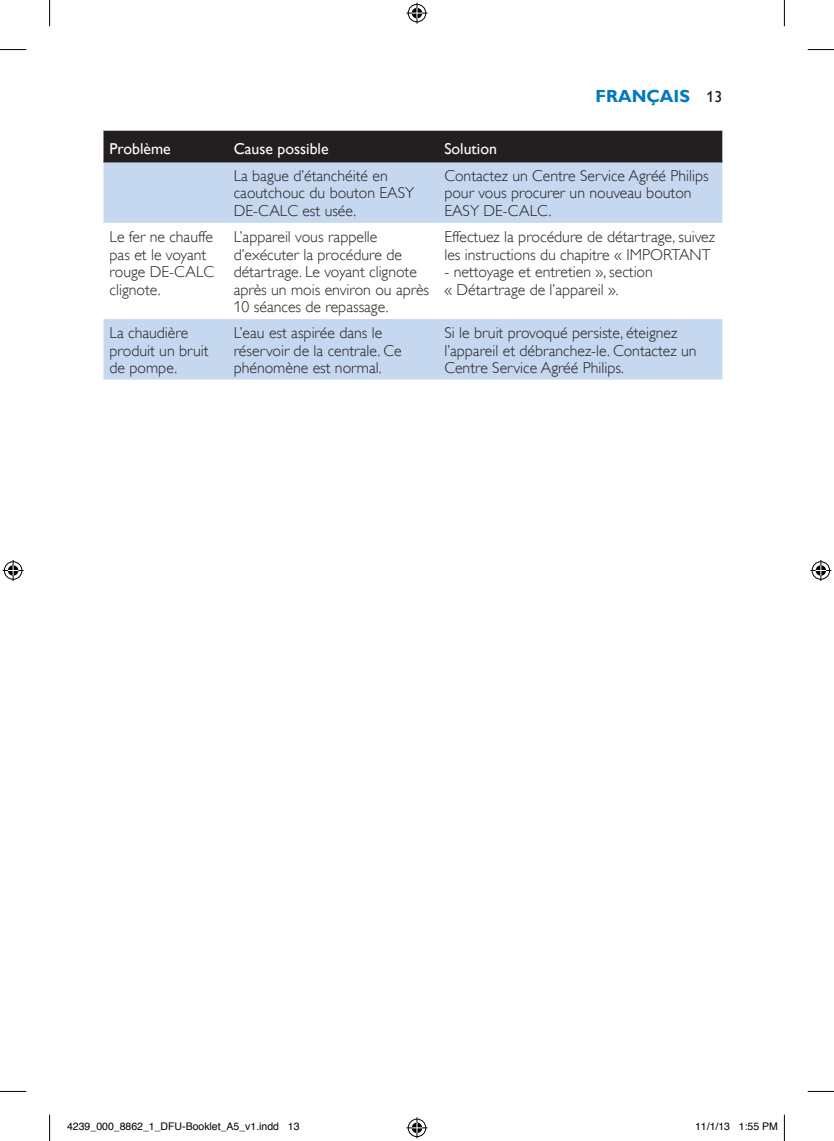
<style>
.page{position:relative;width:834px;height:1141px;background:#fff}
.page>*{position:absolute;margin:0;border:0;box-sizing:border-box;transform-origin:0 0}
.t1{font:700 17.5px "Gill Sans Alt One WGL";color:#0079c2}
.t2{font:15.75px/17.5px "Gill Sans Alt One WGL Light";color:#231f20}
.t3{font:15.75px "Gill Sans Alt One WGL";color:#fff}
.t4{font:10.5px "Helvetica";color:#000}
.s1{font-weight:400;font-size:15.75px;color:#231f20}
</style>
<div class="page">
<div style="left:103px;top:131px;width:619px;height:30px;background:#231f20"></div>
<svg style="left:103px;top:162px;width:619px;height:217px;fill:#c6d8ef"></svg>
<hr style="left:103px;top:161px;width:124px;height:1px;background:#231f20">
<hr style="left:227px;top:161px;width:210px;height:1px;background:#231f20">
<hr style="left:437px;top:161px;width:285px;height:1px;background:#231f20">
<svg style="left:0;top:49px;width:26px;height:1px"></svg>
<svg style="left:807px;top:49px;width:26px;height:1px"></svg>
<svg style="left:0;top:1091px;width:26px;height:1px"></svg>
<svg style="left:807px;top:1091px;width:26px;height:1px"></svg>
<svg style="left:49px;top:0;width:1px;height:26px"></svg>
<svg style="left:49px;top:1115px;width:1px;height:26px"></svg>
<svg style="left:783px;top:0;width:1px;height:26px"></svg>
<svg style="left:783px;top:1115px;width:1px;height:26px"></svg>
<svg style="left:406px;top:3px;width:21px;height:21px"></svg>
<svg style="left:406px;top:1117px;width:21px;height:21px"></svg>
<svg style="left:3px;top:560px;width:21px;height:21px"></svg>
<svg style="left:810px;top:560px;width:21px;height:21px"></svg>
<p class="t1" style="left:595px;top:87px;width:128px">FRANÇAIS <span class="s1">13</span></p>
<p class="t3" style="left:110px;top:142px;width:63px">Problème</p>
<p class="t3" style="left:234px;top:142px;width:96px">Cause possible</p>
<p class="t3" style="left:444px;top:142px;width:54px">Solution</p>
<p class="t2" style="left:234px;top:168px;width:182px">La bague d’étanchéité en caoutchouc du bouton EASY<br>DE-CALC est usée.</p>
<p class="t2" style="left:444px;top:168px;width:266px">Contactez un Centre Service Agréé Philips pour vous procurer un nouveau bouton<br>EASY DE-CALC.</p>
<p class="t2" style="left:110px;top:229px;width:106px">Le fer ne chauffe pas et le voyant rouge DE-CALC clignote.</p>
<p class="t2" style="left:234px;top:229px;width:197px">L’appareil vous rappelle d’exécuter la procédure de détartrage. Le voyant clignote après un mois environ ou après<br>10 séances de repassage.</p>
<p class="t2" style="left:444px;top:229px;width:272px">Effectuez la procédure de détartrage, suivez les instructions du chapitre « IMPORTANT</p>
<p class="t2" style="left:444px;top:264px;width:210px">- nettoyage et entretien », section « Détartrage de l’appareil ».</p>
<p class="t2" style="left:110px;top:325px;width:100px">La chaudière produit un bruit de pompe.</p>
<p class="t2" style="left:234px;top:325px;width:169px">L’eau est aspirée dans le réservoir de la centrale. Ce phénomène est normal.</p>
<p class="t2" style="left:444px;top:325px;width:253px">Si le bruit provoqué persiste, éteignez l’appareil et débranchez-le. Contactez un<br>Centre Service Agréé Philips.</p>
<p class="t4" style="left:67px;top:1123px;width:234px">4239_000_8862_1_DFU-Booklet_A5_v1.indd 13</p>
<p class="t4" style="left:694px;top:1123px;width:84px">11/1/13 1:55 PM</p>
</div>
